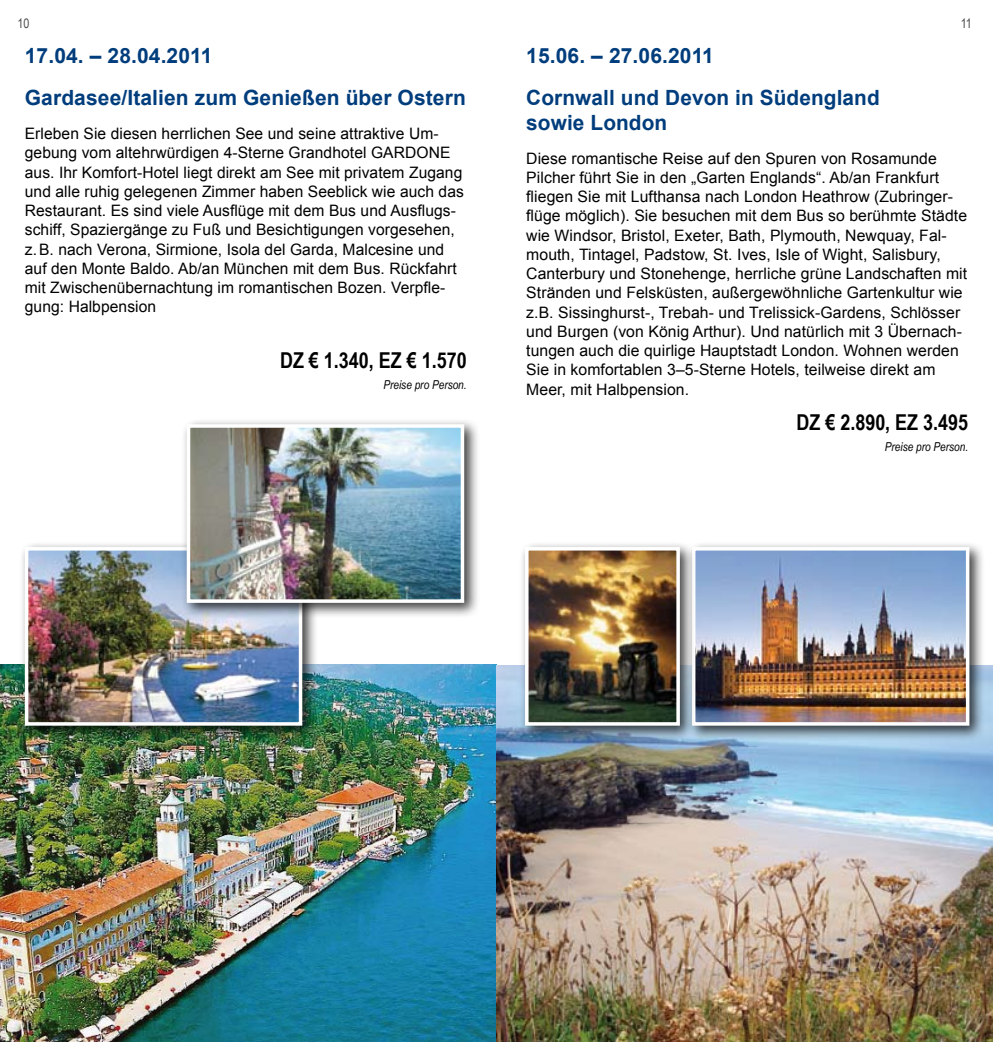
<style>
.page{position:relative;width:993px;height:1042px;background:#fff}
.page>*{position:absolute;margin:0;border:0;box-sizing:border-box;transform-origin:0 0}
.t1{font:700 21.88px "Arial Narrow";color:#000}
.t2{font:700 21px/42px "Arial";letter-spacing:.005em;color:#003d7c}
.t3{font:15.75px/19.2px "Arial";letter-spacing:.005em;color:#000}
.t4{font:13.12px "Arial Narrow";color:#4b4b4d}
.t5{font:italic 12.25px "Arial Narrow";color:#000}
</style>
<div class="page">
<img style="left:0;top:665px;width:992px;height:377px">
<div style="left:19px;top:541px;width:298px;height:199px;background:#000;opacity:.75"></div>
<img style="left:30px;top:552px;width:267px;height:168px">
<div style="left:25px;top:547px;width:277px;height:178px;border:4px solid #fff"></div>
<div style="left:685px;top:541px;width:299px;height:199px;background:#000;opacity:.75"></div>
<img style="left:696px;top:552px;width:268px;height:168px">
<div style="left:691px;top:547px;width:278px;height:178px;border:4px solid #fff"></div>
<div style="left:518px;top:541px;width:176px;height:199px;background:#000;opacity:.75"></div>
<img style="left:530px;top:552px;width:144px;height:168px">
<div style="left:525px;top:547px;width:154px;height:178px;border:4px solid #fff"></div>
<div style="left:180px;top:418px;width:299px;height:200px;background:#000;opacity:.75"></div>
<img style="left:192px;top:429px;width:267px;height:169px">
<div style="left:187px;top:424px;width:277px;height:179px;border:4px solid #fff"></div>
<p class="t4" style="left:17px;top:14px;width:13px">10</p>
<p class="t4" style="left:960px;top:14px;width:13px">11</p>
<h2 class="t2" style="left:526px;top:35px;width:355px">15.06. – 27.06.2011<br>Cornwall und Devon in Südengland</h2>
<h2 class="t2" style="left:526px;top:102px;width:142px">sowie London</h2>
<p class="t3" style="left:526px;top:149px;width:442px">Diese romantische Reise auf den Spuren von Rosamunde Pilcher führt Sie in den „Garten Englands“. Ab/an Frankfurt fliegen Sie mit Lufthansa nach London Heathrow (Zubringer&shy;flüge möglich). Sie besuchen mit dem Bus so berühmte Städte wie Windsor, Bristol, Exeter, Bath, Plymouth, Newquay, Fal&shy;mouth, Tintagel, Padstow, St. Ives, Isle of Wight, Salisbury, Canterbury und Stonehenge, herrliche grüne Landschaften mit Stränden und Felsküsten, außergewöhnliche Gartenkultur wie z.B. Sissinghurst-, Trebah- und Trelissick-Gardens, Schlösser und Burgen (von König Arthur). Und natürlich mit 3 Übernach&shy;tungen auch die quirlige Hauptstadt London. Wohnen werden Sie in komfortablen 3–5-Sterne Hotels, teilweise direkt am Meer, mit Halbpension.</p>
<h1 class="t1" style="left:796px;top:405px;width:173px">DZ € 2.890, EZ 3.495</h1>
<p class="t5" style="left:884px;top:438px;width:85px">Preise pro Person.</p>
<h2 class="t2" style="left:25px;top:35px;width:442px">17.04. – 28.04.2011<br>Gardasee/Italien zum Genießen über Ostern</h2>
<p class="t3" style="left:25px;top:124px;width:440px">Erleben Sie diesen herrlichen See und seine attraktive Um&shy;gebung vom altehrwürdigen 4-Sterne Grandhotel GARDONE aus. Ihr Komfort-Hotel liegt direkt am See mit privatem Zugang und alle ruhig gelegenen Zimmer haben Seeblick wie auch das Restaurant. Es sind viele Ausflüge mit dem Bus und Ausflugs&shy;schiff, Spaziergänge zu Fuß und Besichtigungen vorgesehen, z.B. nach Verona, Sirmione, Isola del Garda, Malcesine und auf den Monte Baldo. Ab/an München mit dem Bus. Rückfahrt mit Zwischenübernachtung im romantischen Bozen. Verpfle&shy;gung: Halbpension</p>
<h1 class="t1" style="left:280px;top:344px;width:188px">DZ € 1.340, EZ € 1.570</h1>
<p class="t5" style="left:383px;top:377px;width:85px">Preise pro Person.</p>
</div>
